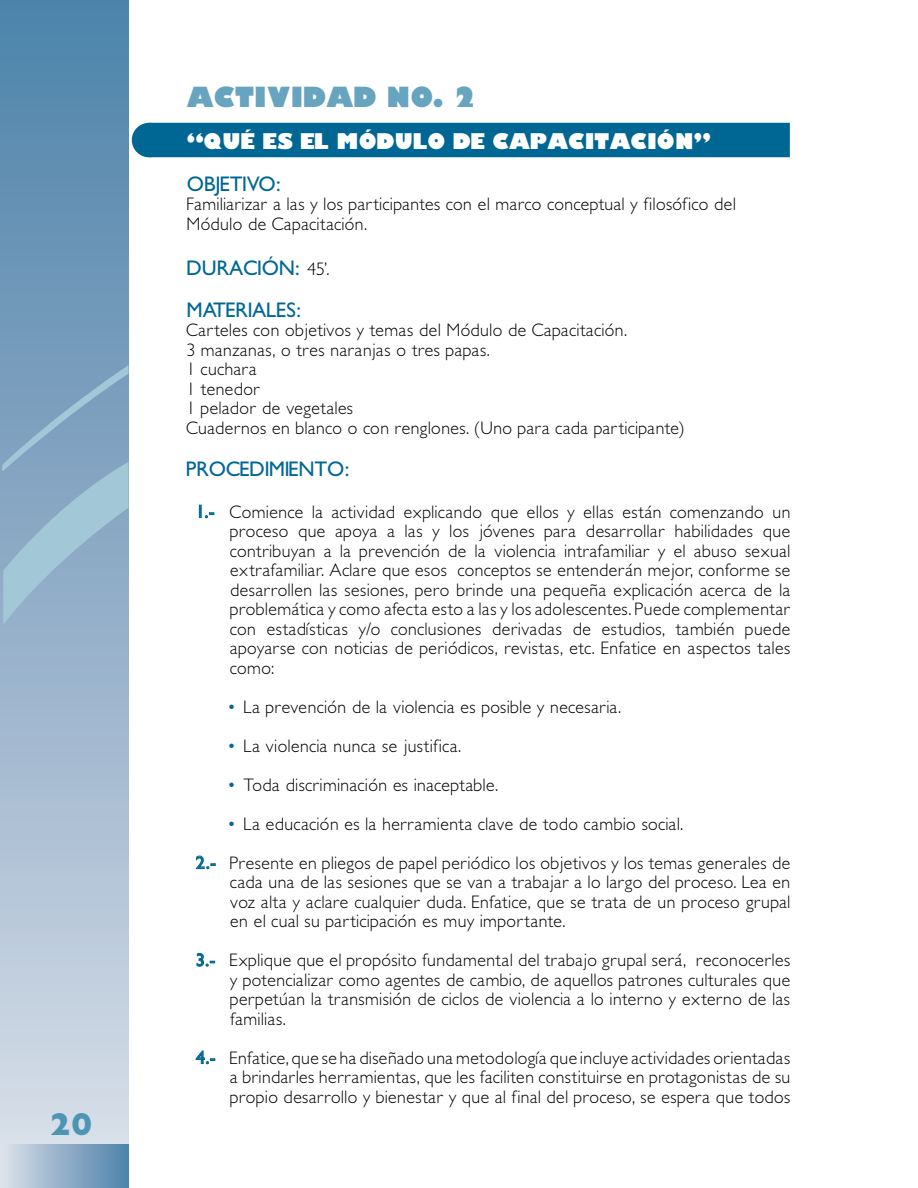
<style>
.page{position:relative;width:918px;height:1188px;background:#fff}
.page>*{position:absolute;margin:0;border:0;box-sizing:border-box;transform-origin:0 0}
.t1{font:31.5px "Gimlet Black SSK";color:#4d95b4}
.t2{font:700 27px "Gimlet Black SSK";letter-spacing:.015em;color:#66a4bf}
.t3{font:21px "Gimlet SSK";letter-spacing:.015em;color:#006794}
.t4{font:700 21px "Gimlet Black SSK";letter-spacing:.015em;color:#fff}
.t5{font:18px/19.5px "Gimlet Light SSK";letter-spacing:.035em;color:#000;text-align:justify}
.s1{font-family:"Gimlet SSK";font-size:21px;color:#006794}
.s2{font-family:"Gimlet SSK";color:#006794}
.s3{color:#006794}
</style>
<div class="page">
<svg style="left:1px;top:1px;width:128px;height:1144px;background:#93b0c9"></svg>
<svg style="left:2px;top:365px;width:127px;height:260px;background:#8badc6"></svg>
<div style="left:1px;top:1145px;width:128px;height:42px;background:linear-gradient(to right,#dbdfe9,#4d82aa)"></div>
<div style="left:133px;top:124px;width:33px;height:33px;background:#006794;border-radius:50%"></div>
<div style="left:132px;top:123px;width:34px;height:34px;border:2px solid #006794;border-radius:50%"></div>
<div style="left:150px;top:124px;width:639px;height:33px;background:#006794"></div>
<div style="left:149px;top:123px;width:641px;height:34px;border:2px solid #006794"></div>
<svg style="left:199px;top:505px;width:15px;height:13px"></svg>
<svg style="left:196px;top:855px;width:20px;height:14px"></svg>
<svg style="left:196px;top:953px;width:19px;height:14px"></svg>
<svg style="left:195px;top:1050px;width:20px;height:14px"></svg>
<h1 class="t1" style="left:50px;top:1106px;width:44px">20</h1>
<h2 class="t2" style="left:187px;top:79px;width:291px">ACTIVIDAD NO. 2</h2>
<p class="t4" style="left:187px;top:127px;width:526px">“QUÉ ES EL MÓDULO DE CAPACITACIÓN”</p>
<p class="t3" style="left:187px;top:171px;width:95px">OBJETIVO :</p>
<p class="t5" style="left:187px;top:194px;width:550px">Familiarizar a las y los participantes con el marco conceptual y filosófico del<br>Módulo de Capacitación.</p>
<p class="t3" style="left:187px;top:255px;width:43px">DURACI</p>
<p class="t5" style="left:262px;top:259px;width:69px"><span class="s1">ÓN:</span> 45’.</p>
<p class="t3" style="left:187px;top:297px;width:28px">MATERIALE</p>
<p class="t3" style="left:286px;top:297px;width:16px">S:</p>
<p class="t5" style="left:187px;top:320px;width:499px;text-align:left">Carteles con objetivos y temas del Módulo de Capacitación.<br>3 manzanas, o tres naranjas o tres papas.<br>1 cuchara<br>1 tenedor<br>1 pelador de vegetales<br>Cuadernos en blanco o con renglones. (Uno para cada participante)</p>
<p class="t3" style="left:187px;top:456px;width:23px">PROCEDIMIE</p>
<p class="t3" style="left:299px;top:456px;width:52px">NTO:</p>
<p class="t5" style="left:230px;top:502px;width:562px;text-indent:-34px"><span class="s2">1.-</span> Comience la actividad explicando que ellos y ellas están comenzando un proceso que apoya a las y los jóvenes para desarrollar habilidades que contribuyan a la prevención de la violencia intrafamiliar y el abuso sexual extrafamiliar. Aclare que esos conceptos se entenderán mejor, conforme se desarrollen las sesiones, pero brinde una pequeña explicación acerca de la problemática y como afecta esto a las y los adolescentes. Puede complementar con estadísticas y/o conclusiones derivadas de estudios, también puede apoyarse con noticias de periódicos, revistas, etc. Enfatice en aspectos tales como:</p>
<p class="t5" style="left:227px;top:697px;width:395px"><span class="s3">•</span> La prevención de la violencia es posible y necesaria.</p>
<p class="t5" style="left:227px;top:736px;width:235px"><span class="s3">•</span> La violencia nunca se justifica.</p>
<p class="t5" style="left:227px;top:775px;width:272px"><span class="s3">•</span> Toda discriminación es inaceptable.</p>
<p class="t5" style="left:196px;top:804px;width:596px;line-height:39px;text-indent:32px"><span class="s3">•</span> La educación es la herramienta clave de todo cambio social.<br><span class="s2">2.-</span> Presente en pliegos de papel periódico los objetivos y los temas generales de</p>
<p class="t5" style="left:230px;top:872px;width:562px">cada una de las sesiones que se van a trabajar a lo largo del proceso. Lea en voz alta y aclare cualquier duda. Enfatice, que se trata de un proceso grupal en el cual su participación es muy importante.</p>
<p class="t5" style="left:230px;top:950px;width:562px;text-indent:-34px"><span class="s2">3.-</span> Explique que el propósito fundamental del trabajo grupal será, reconocerles y potencializar como agentes de cambio, de aquellos patrones culturales que perpetúan la transmisión de ciclos de violencia a lo interno y externo de las familias.</p>
<p class="t5" style="left:230px;top:1048px;width:562px;text-indent:-34px"><span class="s2">4.-</span> Enfatice, que se ha diseñado una metodología que incluye actividades orientadas a brindarles herramientas, que les faciliten constituirse en protagonistas de su propio desarrollo y bienestar y que al final del proceso, se espera que todos</p>
</div>
